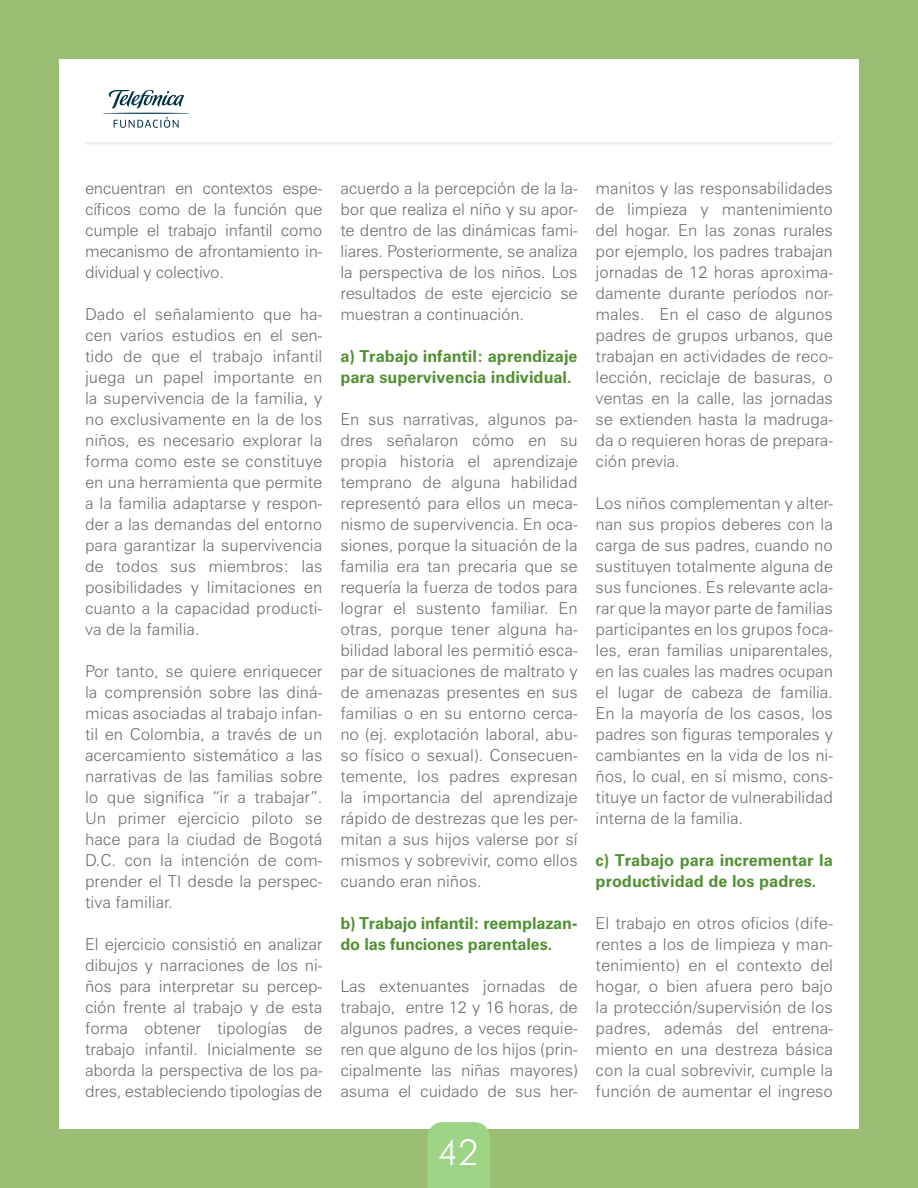
<style>
.page{position:relative;width:918px;height:1188px;background:#9bbe75}
.page>*{position:absolute;margin:0;border:0;box-sizing:border-box;transform-origin:0 0}
.t1{font:300 36px "Futura BT";color:#fff}
.t2{font:300 16.5px/21px "Zurich BT";letter-spacing:-.005em;color:#6d6e71;text-align:justify}
.t3{font:700 16.5px/21px "Zurich BT";color:#519032}
</style>
<div class="page">
<div style="left:59px;top:60px;width:800px;height:1069px;background:#fff"></div>
<div style="left:427px;top:1122px;width:63px;height:66px;background:#9dd485"></div>
<svg style="left:102px;top:90px;width:88px;height:38px"></svg>
<hr style="left:85px;top:142px;width:748px;height:2px;background:#e9ebf0">
<p class="t2" style="left:85px;top:178px;width:239px">encuentran en contextos espe&shy;cíficos como de la función que cumple el trabajo infantil como mecanismo de afrontamiento in&shy;dividual y colectivo.</p>
<p class="t2" style="left:85px;top:304px;width:239px">Dado el señalamiento que ha&shy;cen varios estudios en el sen&shy;tido de que el trabajo infantil juega un papel importante en la supervivencia de la familia, y no exclusivamente en la de los niños, es necesario explorar la forma como este se constituye en una herramienta que permite a la familia adaptarse y respon&shy;der a las demandas del entorno para garantizar la supervivencia de todos sus miembros: las posibilidades y limitaciones en cuanto a la capacidad producti&shy;va de la familia.</p>
<p class="t2" style="left:85px;top:661px;width:239px">Por tanto, se quiere enriquecer la comprensión sobre las diná&shy;micas asociadas al trabajo infan&shy;til en Colombia, a través de un acercamiento sistemático a las narrativas de las familias sobre lo que significa “ir a trabajar”.<br>Un primer ejercicio piloto se hace para la ciudad de Bogotá D.C. con la intención de com&shy;prender el TI desde la perspec&shy;tiva familiar.</p>
<p class="t2" style="left:85px;top:934px;width:239px">El ejercicio consistió en analizar dibujos y narraciones de los ni&shy;ños para interpretar su percep&shy;ción frente al trabajo y de esta forma obtener tipologías de trabajo infantil. Inicialmente se aborda la perspectiva de los pa&shy;dres, estableciendo tipologías de</p>
<p class="t2" style="left:340px;top:178px;width:239px">acuerdo a la percepción de la la&shy;bor que realiza el niño y su apor&shy;te dentro de las dinámicas fami&shy;liares. Posteriormente, se analiza la perspectiva de los niños. Los resultados de este ejercicio se muestran a continuación.</p>
<p class="t3" style="left:340px;top:346px;width:239px">a) Trabajo infantil: aprendizaje para supervivencia individual.</p>
<p class="t2" style="left:340px;top:409px;width:239px">En sus narrativas, algunos pa&shy;dres señalaron cómo en su propia historia el aprendizaje temprano de alguna habilidad representó para ellos un meca&shy;nismo de supervivencia. En oca&shy;siones, porque la situación de la familia era tan precaria que se requería la fuerza de todos para lograr el sustento familiar. En otras, porque tener alguna ha&shy;bilidad laboral les permitió esca&shy;par de situaciones de maltrato y de amenazas presentes en sus familias o en su entorno cerca&shy;no (ej. explotación laboral, abu&shy;so físico o sexual). Consecuen&shy;temente, los padres expresan la importancia del aprendizaje rápido de destrezas que les per&shy;mitan a sus hijos valerse por sí mismos y sobrevivir, como ellos cuando eran niños.</p>
<p class="t3" style="left:340px;top:913px;width:239px">b) Trabajo infantil: reemplazan&shy;do las funciones parentales.</p>
<p class="t2" style="left:340px;top:976px;width:239px">Las extenuantes jornadas de trabajo, entre 12 y 16 horas, de algunos padres, a veces requie&shy;ren que alguno de los hijos (prin&shy;cipalmente las niñas mayores) asuma el cuidado de sus her-</p>
<h1 class="t1" style="left:438px;top:1130px;width:43px">42</h1>
<p class="t2" style="left:596px;top:178px;width:239px">manitos y las responsabilidades de limpieza y mantenimiento del hogar. En las zonas rurales por ejemplo, los padres trabajan jornadas de 12 horas aproxima&shy;damente durante períodos nor&shy;males. En el caso de algunos padres de grupos urbanos, que trabajan en actividades de reco&shy;lección, reciclaje de basuras, o ventas en la calle, las jornadas se extienden hasta la madruga&shy;da o requieren horas de prepara&shy;ción previa.</p>
<p class="t2" style="left:596px;top:493px;width:239px">Los niños complementan y alter&shy;nan sus propios deberes con la carga de sus padres, cuando no sustituyen totalmente alguna de sus funciones. Es relevante acla&shy;rar que la mayor parte de familias participantes en los grupos foca&shy;les, eran familias uniparentales, en las cuales las madres ocupan el lugar de cabeza de familia.<br>En la mayoría de los casos, los padres son figuras temporales y cambiantes en la vida de los ni&shy;ños, lo cual, en sí mismo, cons&shy;tituye un factor de vulnerabilidad interna de la familia.</p>
<p class="t3" style="left:596px;top:850px;width:239px">c) Trabajo para incrementar la productividad de los padres.</p>
<p class="t2" style="left:596px;top:913px;width:239px">El trabajo en otros oficios (dife&shy;rentes a los de limpieza y man&shy;tenimiento) en el contexto del hogar, o bien afuera pero bajo la protección/supervisión de los padres, además del entrena&shy;miento en una destreza básica con la cual sobrevivir, cumple la función de aumentar el ingreso</p>
</div>
